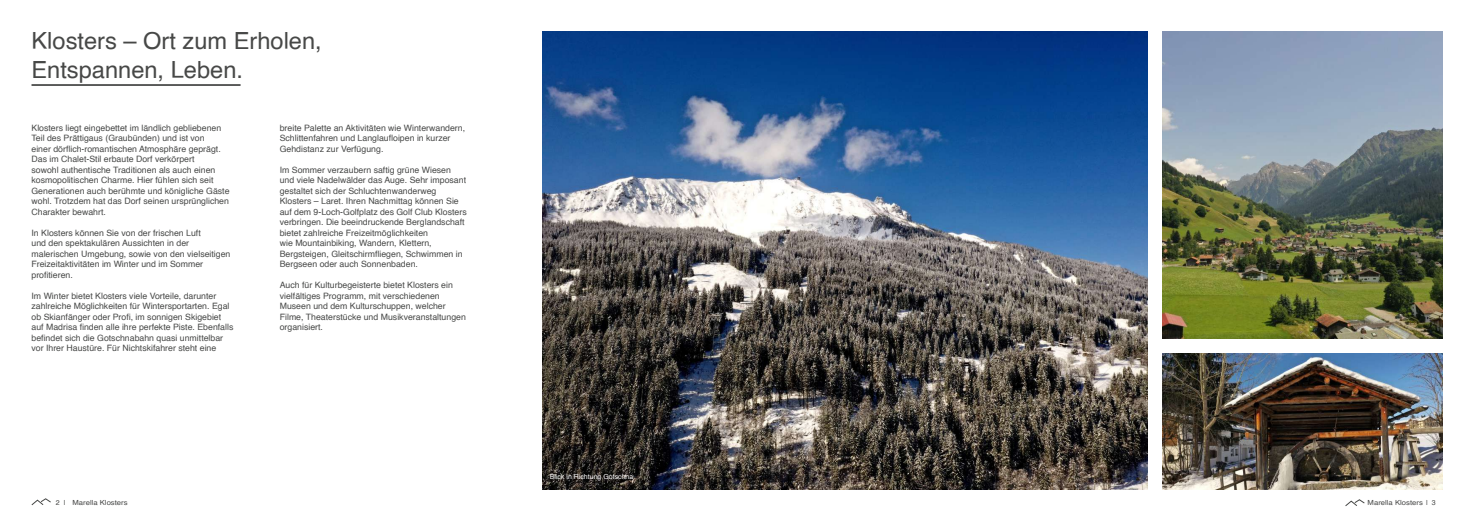
<style>
.page{position:relative;width:1474px;height:521px;background:#fff}
.page>*{position:absolute;margin:0;border:0;box-sizing:border-box;transform-origin:0 0}
.t1{font:23.62px/28.3px "Helvetica";color:#474847}
.t2{font:8.75px/10.5px "Helvetica";color:#474847}
.t3{font:7px "Helvetica";color:#fff}
.t4{font:7px "Helvetica";color:#474847}
.t5{font:7px "Helvetica";color:#474847;scale:1.1 1}
</style>
<div class="page">
<svg style="left:1345px;top:499px;width:20px;height:7px"></svg>
<svg style="left:31px;top:498px;width:20px;height:8px"></svg>
<img style="left:542px;top:32px;width:605px;height:457px">
<img style="left:1162px;top:32px;width:280px;height:307px">
<img style="left:1162px;top:353px;width:280px;height:136px">
<hr style="left:32px;top:84px;width:208px;height:2px;background:#474847">
<h1 class="t1" style="left:32px;top:28px;width:292px">Klosters – Ort zum Erholen,<br>Entspannen, Leben.</h1>
<p class="t2" style="left:32px;top:123px;width:199px">Klosters liegt eingebettet im ländlich gebliebenen Teil des Prättigaus (Graubünden) und ist von<br>einer dörflich-romantischen Atmosphäre geprägt.<br>Das im Chalet-Stil erbaute Dorf verkörpert<br>sowohl authentische Traditionen als auch einen kosmopolitischen Charme. Hier fühlen sich seit Generationen auch berühmte und königliche Gäste wohl. Trotzdem hat das Dorf seinen ursprünglichen Charakter bewahrt.</p>
<p class="t2" style="left:32px;top:228px;width:200px">In Klosters können Sie von der frischen Luft<br>und den spektakulären Aussichten in der malerischen Umgebung, sowie von den vielseitigen Freizeitaktivitäten im Winter und im Sommer profitieren.</p>
<p class="t2" style="left:32px;top:291px;width:203px">Im Winter bietet Klosters viele Vorteile, darunter zahlreiche Möglichkeiten für Wintersportarten. Egal ob Skianfänger oder Profi, im sonnigen Skigebiet auf Madrisa finden alle ihre perfekte Piste. Ebenfalls befindet sich die Gotschnabahn quasi unmittelbar vor Ihrer Haustüre. Für Nichtskifahrer steht eine</p>
<p class="t2" style="left:280px;top:123px;width:187px">breite Palette an Aktivitäten wie Winterwandern,<br>Schlittenfahren und Langlaufloipen in kurzer<br>Gehdistanz zur Verfügung.</p>
<p class="t2" style="left:280px;top:165px;width:188px">Im Sommer verzaubern saftig grüne Wiesen und viele Nadelwälder das Auge. Sehr imposant gestaltet sich der Schluchtenwanderweg Klosters – Laret. Ihren Nachmittag können Sie auf dem 9-Loch-Golfplatz des Golf Club Klosters verbringen. Die beeindruckende Berglandschaft bietet zahlreiche Freizeitmöglichkeiten<br>wie Mountainbiking, Wandern, Klettern, Bergsteigen, Gleitschirmfliegen, Schwimmen in Bergseen oder auch Sonnenbaden.</p>
<p class="t2" style="left:280px;top:280px;width:188px">Auch für Kulturbegeisterte bietet Klosters ein vielfältiges Programm, mit verschiedenen Museen und dem Kulturschuppen, welcher Filme, Theaterstücke und Musikveranstaltungen organisiert.</p>
<p class="t3" style="left:549px;top:471px;width:85px">Blick in Richtung Gotschna</p>
<p class="t4" style="left:56px;top:497px;width:73px">2 | Marella Klosters</p>
<p class="t5" style="left:1367px;top:497px;width:63px">Marella Klosters | 3</p>
</div>
